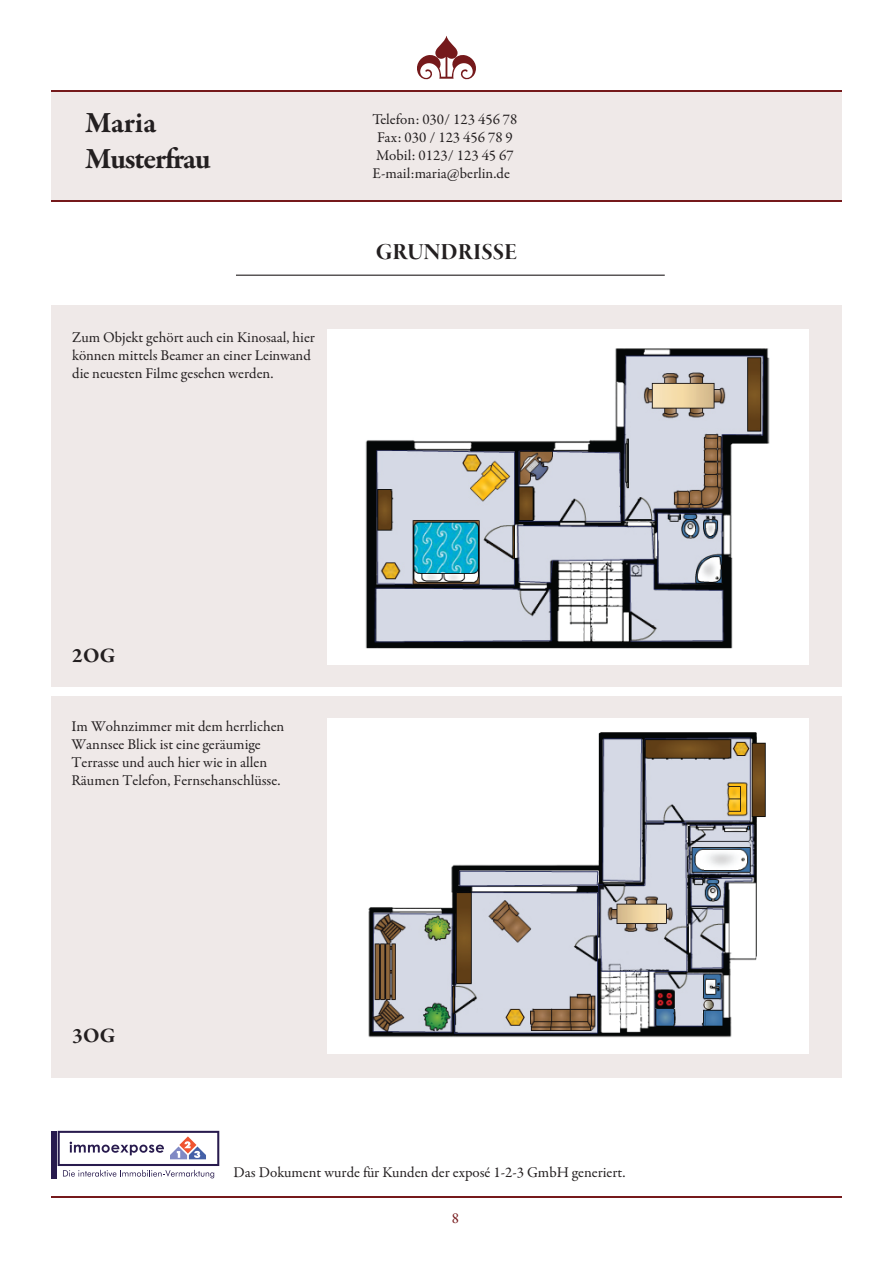
<style>
.page{position:relative;width:893px;height:1263px;background:#fff}
.page>*{position:absolute;margin:0;border:0;box-sizing:border-box;transform-origin:0 0}
.t1{font:700 30px/36px "Garamond Premr Pro";letter-spacing:-.035em;color:#231f20}
.t2{font:24px "Garamond Premr Pro Bd Disp";letter-spacing:.01em;color:#231f20}
.t3{font:700 21px "Garamond Premr Pro";letter-spacing:.015em;color:#231f20}
.t4{font:15px/18px "Garamond Premr Pro";color:#231f20}
.t5{font:15px "Garamond Premr Pro";color:#75191b}
</style>
<div class="page">
<div style="left:51px;top:92px;width:791px;height:110px;background:#efe9e8"></div>
<hr style="left:51px;top:90px;width:791px;height:2px;background:#75191b">
<hr style="left:51px;top:200px;width:791px;height:2px;background:#75191b">
<hr style="left:51px;top:1196px;width:791px;height:2px;background:#75191b">
<svg style="left:417px;top:36px;width:59px;height:44px"></svg>
<div style="left:51px;top:696px;width:791px;height:381px;background:#efe9e8"></div>
<div style="left:51px;top:305px;width:791px;height:381px;background:#efe9e8"></div>
<hr style="left:236px;top:275px;width:429px;height:1px;background:#231f20">
<img style="left:328px;top:330px;width:480px;height:334px">
<img style="left:328px;top:718px;width:480px;height:335px">
<div style="left:51px;top:1131px;width:5px;height:47px;background:#281b4e"></div>
<svg style="left:58px;top:1131px;width:161px;height:47px"></svg>
<p class="t1" style="left:85px;top:105px;width:127px">Maria<br>Musterfrau</p>
<p class="t4" style="left:72px;top:329px;width:244px">Zum Objekt gehört auch ein Kinosaal, hier können mittels Beamer an einer Leinwand die neuesten Filme gesehen werden.</p>
<p class="t4" style="left:373px;top:110px;width:147px;text-align:center">Telefon: 030/ 123 456 78<br>Fax: 030 / 123 456 78 9<br>Mobil: 0123/ 123 45 67<br>E-mail:maria@berlin.de</p>
<p class="t2" style="left:376px;top:239px;width:143px">GRUNDRISSE</p>
<p class="t3" style="left:72px;top:642px;width:45px">2OG</p>
<p class="t4" style="left:71px;top:717px;width:214px">Im Wohnzimmer mit dem herrlichen Wannsee Blick ist eine geräumige Terrasse und auch hier wie in allen Räumen Telefon, Fernsehanschlüsse.</p>
<p class="t3" style="left:72px;top:1023px;width:45px">3OG</p>
<p class="t4" style="left:234px;top:1164px;width:393px">Das Dokument wurde für Kunden der exposé 1-2-3 GmbH generiert.</p>
<p class="t5" style="left:452px;top:1209px;width:9px">8</p>
</div>
